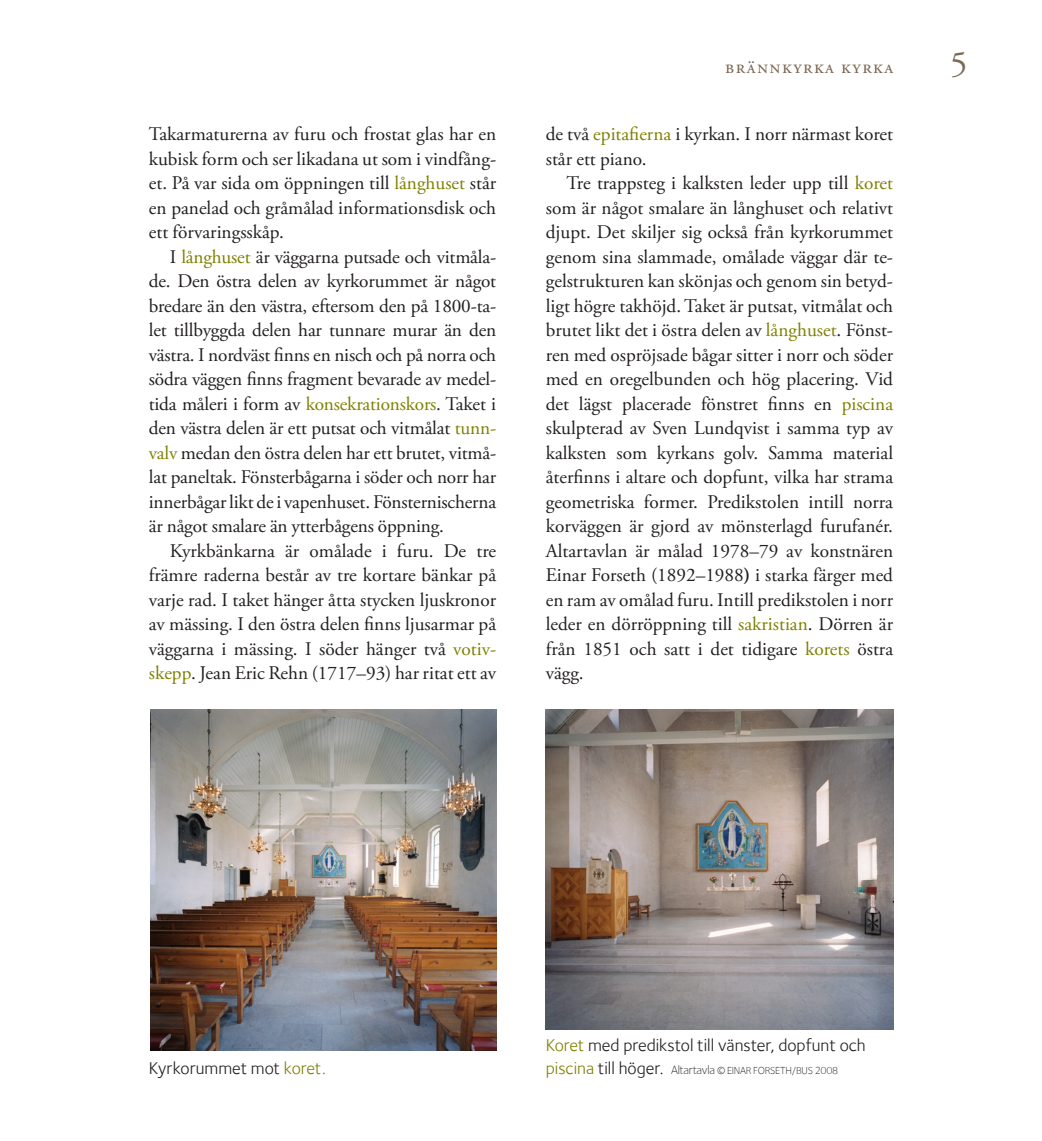
<style>
.page{position:relative;width:1042px;height:1141px;background:#fff}
.page>*{position:absolute;margin:0;border:0;box-sizing:border-box;transform-origin:0 0}
.Bröd_utan_indrag{font:35px "Adobe Garamond Pro";color:#7c6954}
.Bröd_med_indrag{font:19.25px/24.5px "Adobe Garamond Pro";color:#231f20;text-align:justify}
.Bröd_utan_indrag-2{font:19.25px/24.5px "Adobe Garamond Pro";color:#231f20;text-align:justify}
.Bröd_utan_indrag-3{font:19.25px "Adobe Garamond Pro";letter-spacing:.075em;color:#7c6954}
.Bildtext{font:17.5px "Foundry Sterling";color:#231f20}
.Bildtext-2{font:300 10.5px "Foundry Sterling";letter-spacing:-.025em;color:#231f20}
.s1{color:#808000}
.s2{font-weight:700}
.s3{font-weight:400;font-size:17.5px;color:#808000}
.s4{font-weight:400;font-size:17.5px}
.s5{font-size:12.25px}
</style>
<div class="page">
<img style="left:546px;top:710px;width:347px;height:319px">
<img style="left:150px;top:710px;width:346px;height:341px">
<p class="Bröd_utan_indrag-2" style="left:149px;top:123px;width:349px">Takarmaturerna av furu och frostat glas har en kubisk form och ser likadana ut som i vindfång&shy;et. På var sida om öppningen till <span class="s1">långhuset</span> står en panelad och gråmålad informationsdisk och ett förvaringsskåp.</p>
<p class="Bröd_med_indrag" style="left:149px;top:245px;width:349px;text-indent:21px">I <span class="s1">långhuset</span> är väggarna putsade och vitmåla&shy;de. Den östra delen av kyrkorummet är något bredare än den västra, eftersom den på 1800-ta&shy;let tillbyggda delen har tunnare murar än den västra. I nordväst finns en nisch och på norra och södra väggen finns fragment bevarade av medel&shy;tida måleri i form av <span class="s1">konsekrationskors</span>. Taket i den västra delen är ett putsat och vitmålat <span class="s1">tunn&shy;valv</span> medan den östra delen har ett brutet, vitmå&shy;lat paneltak. Fönsterbågarna i söder och norr har innerbågar likt de i vapenhuset. Fönsternischerna är något smalare än ytterbågens öppning.</p>
<p class="Bröd_med_indrag" style="left:149px;top:539px;width:349px;text-indent:21px">Kyrkbänkarna är omålade i furu. De tre främre raderna består av tre kortare bänkar på varje rad. I taket hänger åtta stycken ljuskronor av mässing. I den östra delen finns ljusarmar på väggarna i mässing. I söder hänger två <span class="s1">votiv&shy;skepp</span>. Jean Eric Rehn (1717–93) har ritat ett av</p>
<p class="Bröd_utan_indrag-3" style="left:725px;top:56px;width:169px">brännkyrka kyrka</p>
<p class="Bröd_utan_indrag" style="left:950px;top:43px;width:19px">5</p>
<p class="Bröd_med_indrag" style="left:546px;top:123px;width:349px">de två <span class="s1">epitafierna</span> i kyrkan. I norr närmast koret står ett piano.</p>
<p class="Bröd_med_indrag" style="left:546px;top:172px;width:349px;text-indent:21px">Tre trappsteg i kalksten leder upp till <span class="s1">koret </span>som är något smalare än långhuset och relativt djupt. Det skiljer sig också från kyrkorummet genom sina slammade, omålade väggar där te&shy;gelstrukturen kan skönjas och genom sin betyd&shy;ligt högre takhöjd. Taket är putsat, vitmålat och brutet likt det i östra delen av <span class="s1">långhuset</span>. Fönst&shy;ren med ospröjsade bågar sitter i norr och söder med en oregelbunden och hög placering. Vid det lägst placerade fönstret finns en <span class="s1">piscina </span>skulpterad av Sven Lundqvist i samma typ av kalksten som kyrkans golv. Samma material återfinns i altare och dopfunt, vilka har strama geometriska former. Predikstolen intill norra korväggen är gjord av mönsterlagd furufanér.<br>Altartavlan är målad 1978–79 av konstnären Einar Forseth (1892–1988<span class="s2">)</span> i starka färger med en ram av omålad furu. Intill predikstolen i norr leder en dörröppning till <span class="s1">sakristian</span>. Dörren är från 1851 och satt i det tidigare <span class="s1">korets</span> östra vägg.</p>
<p class="Bildtext" style="left:149px;top:1057px;width:178px">Kyrkorummet mot <span class="s1">koret.</span></p>
<p class="Bildtext" style="left:546px;top:1035px;width:321px"><span class="s1">Koret</span> med predikstol till vänster, dopfunt och</p>
<p class="Bildtext-2" style="left:546px;top:1064px;width:294px"><span class="s3">piscina</span> <span class="s4">till höger.</span> <span class="s5">ALTARTAVLA</span> © EINAR FORSETH/BUS 2008</p>
</div>
